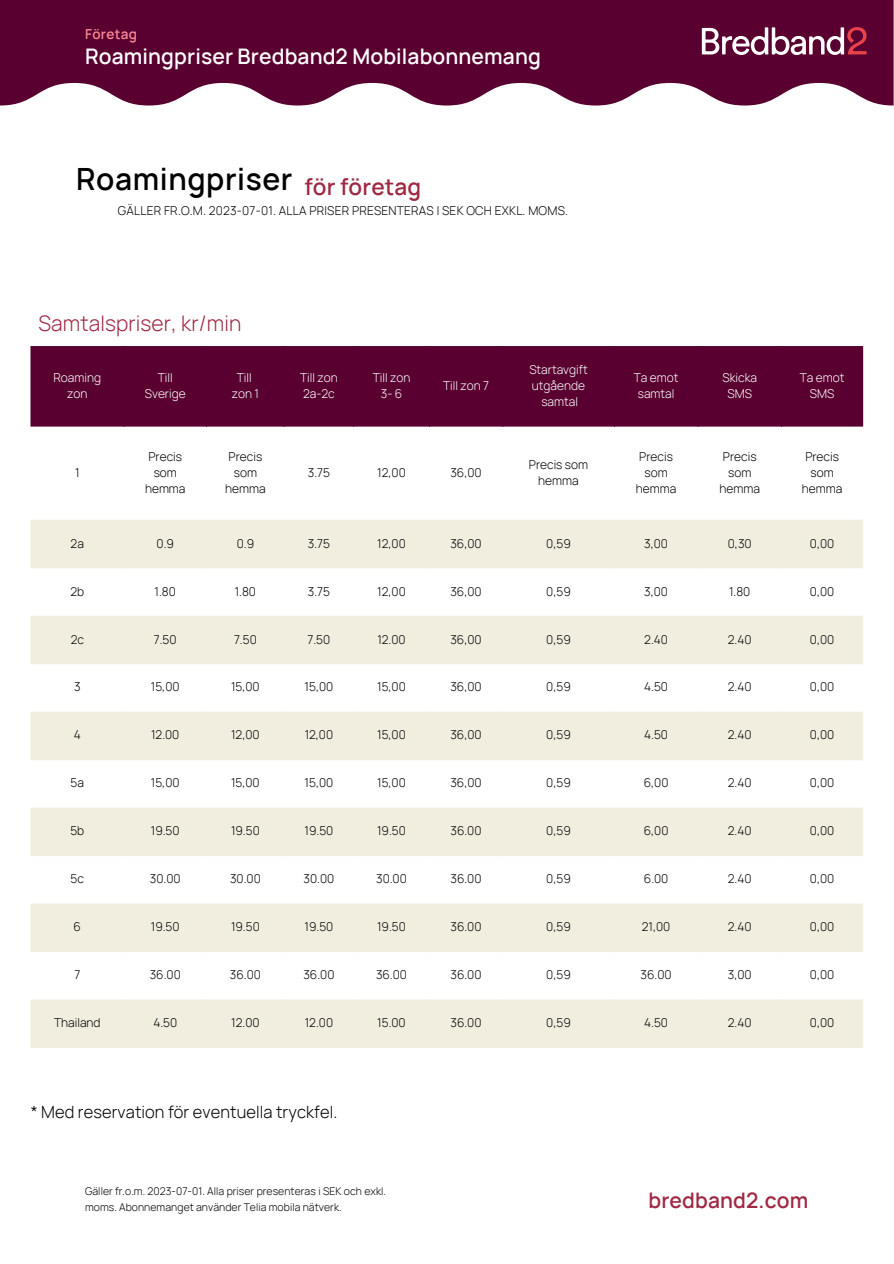
<style>
.page{position:relative;width:894px;height:1264px;background:#fff}
.page>*{position:absolute;margin:0;border:0;box-sizing:border-box;transform-origin:0 0}
.t1{font:600 30px "Manrope";letter-spacing:.02em;color:#000}
.t2{font:600 22.5px "Manrope";letter-spacing:.005em;color:#9f2943}
.t3{font:600 21px "Manrope";letter-spacing:.005em;color:#fff}
.t4{font:300 21px "Manrope";letter-spacing:.005em;color:#9f2943}
.t5{font:600 21px "Manrope";letter-spacing:.005em;color:#9f2943}
.t6{font:300 16.5px "Manrope";letter-spacing:.005em;color:#000}
.t7{font:600 13.5px "Manrope";letter-spacing:.02em;color:#ff8a98}
.t8{font:300 12px/16px "Manrope";color:#000;text-align:center}
.t9{font:300 12px/16px "Manrope";color:#fff;text-align:center}
.t10{font:300 12px "Manrope";letter-spacing:.02em;color:#000}
.t11{font:300 10.5px/15.8px "Manrope";letter-spacing:.005em;color:#000}
</style>
<div class="page">
<svg style="left:0;top:0;width:893px;height:105px;background:#6a1b46"></svg>
<svg style="left:701px;top:27px;width:165px;height:28px"></svg>
<div style="left:31px;top:346px;width:831px;height:80px;background:#590030"></div>
<svg style="left:31px;top:520px;width:831px;height:528px;fill:#f1eee0"></svg>
<h4 class="t7" style="left:85px;top:24px;width:53px">Företag</h4>
<p class="t3" style="left:85px;top:42px;width:457px">Roamingpriser Bredband2 Mobilabonnemang</p>
<p class="t1" style="left:76px;top:158px;width:218px">Roamingpriser</p>
<p class="t10" style="left:118px;top:202px;width:451px">GÄLLER FR.O.M. 2023-07-01. ALLA PRISER PRESENTERAS I SEK OCH EXKL. MOMS.</p>
<p class="t2" style="left:304px;top:171px;width:118px">för företag</p>
<p class="t4" style="left:38px;top:308px;width:204px">Samtalspriser, kr/min</p>
<h5 class="t9" style="left:53px;top:369px;width:49px">Roaming zon</h5>
<h2 class="t9" style="left:145px;top:369px;width:42px">Till<br>Sverige</h2>
<h1 class="t9" style="left:237px;top:369px;width:16px">Till</h1>
<h2 class="t9" style="left:232px;top:385px;width:29px">zon 1</h2>
<p class="t8" style="left:75px;top:464px;width:6px">1</p>
<p class="t8" style="left:145px;top:448px;width:42px">Precis som hemma</p>
<p class="t8" style="left:225px;top:448px;width:42px">Precis som hemma</p>
<h6 class="t9" style="left:300px;top:369px;width:39px;text-align:left">Till zon<br>2a-2c</h6>
<h3 class="t9" style="left:372px;top:369px;width:39px">Till zon<br>3-6</h3>
<p class="t9" style="left:443px;top:377px;width:47px">Till zon 7</p>
<p class="t9" style="left:529px;top:361px;width:60px;text-align:left">Startavgift utgående</p>
<p class="t9" style="left:541px;top:393px;width:38px">samtal</p>
<p class="t9" style="left:633px;top:369px;width:46px">Ta emot samtal</p>
<p class="t9" style="left:722px;top:369px;width:36px">Skicka<br>SMS</p>
<p class="t9" style="left:799px;top:369px;width:46px">Ta emot<br>SMS</p>
<p class="t8" style="left:308px;top:464px;width:24px">3.75</p>
<p class="t8" style="left:377px;top:464px;width:30px">12,00</p>
<p class="t8" style="left:450px;top:464px;width:33px">36,00</p>
<p class="t8" style="left:528px;top:456px;width:61px">Precis som hemma</p>
<p class="t8" style="left:635px;top:448px;width:42px">Precis som hemma</p>
<p class="t8" style="left:719px;top:448px;width:42px">Precis som hemma</p>
<p class="t8" style="left:801px;top:448px;width:42px">Precis som hemma</p>
<p class="t8" style="left:71px;top:535px;width:15px">2a</p>
<p class="t8" style="left:156px;top:535px;width:19px">0.9</p>
<p class="t8" style="left:237px;top:535px;width:19px">0.9</p>
<p class="t8" style="left:308px;top:535px;width:24px">3.75</p>
<p class="t8" style="left:377px;top:535px;width:30px">12,00</p>
<p class="t8" style="left:450px;top:535px;width:33px">36,00</p>
<p class="t8" style="left:546px;top:535px;width:26px">0,59</p>
<p class="t8" style="left:644px;top:535px;width:25px">3,00</p>
<p class="t8" style="left:727px;top:535px;width:25px">0,30</p>
<p class="t8" style="left:809px;top:535px;width:26px">0,00</p>
<p class="t8" style="left:70px;top:583px;width:15px">2b</p>
<p class="t8" style="left:155px;top:583px;width:23px">1.80</p>
<p class="t8" style="left:235px;top:583px;width:23px">1.80</p>
<p class="t8" style="left:308px;top:583px;width:24px">3.75</p>
<p class="t8" style="left:377px;top:583px;width:30px">12,00</p>
<p class="t8" style="left:450px;top:583px;width:33px">36,00</p>
<p class="t8" style="left:546px;top:583px;width:26px">0,59</p>
<p class="t8" style="left:644px;top:583px;width:25px">3,00</p>
<p class="t8" style="left:729px;top:583px;width:23px">1.80</p>
<p class="t8" style="left:809px;top:583px;width:26px">0,00</p>
<p class="t8" style="left:71px;top:631px;width:15px">2c</p>
<p class="t8" style="left:154px;top:631px;width:24px">7.50</p>
<p class="t8" style="left:234px;top:631px;width:24px">7.50</p>
<p class="t8" style="left:307px;top:631px;width:24px">7.50</p>
<p class="t8" style="left:377px;top:631px;width:30px">12.00</p>
<p class="t8" style="left:450px;top:631px;width:33px">36,00</p>
<p class="t8" style="left:546px;top:631px;width:26px">0,59</p>
<p class="t8" style="left:644px;top:631px;width:25px">2.40</p>
<p class="t8" style="left:727px;top:631px;width:25px">2.40</p>
<p class="t8" style="left:809px;top:631px;width:26px">0,00</p>
<p class="t8" style="left:74px;top:679px;width:8px">3</p>
<p class="t8" style="left:151px;top:679px;width:30px">15,00</p>
<p class="t8" style="left:231px;top:679px;width:30px">15,00</p>
<p class="t8" style="left:304px;top:679px;width:30px">15,00</p>
<p class="t8" style="left:377px;top:679px;width:30px">15,00</p>
<p class="t8" style="left:450px;top:679px;width:33px">36,00</p>
<p class="t8" style="left:546px;top:679px;width:26px">0,59</p>
<p class="t8" style="left:644px;top:679px;width:25px">4.50</p>
<p class="t8" style="left:727px;top:679px;width:25px">2.40</p>
<p class="t8" style="left:809px;top:679px;width:26px">0,00</p>
<p class="t8" style="left:74px;top:726px;width:8px">4</p>
<p class="t8" style="left:151px;top:726px;width:30px">12.00</p>
<p class="t8" style="left:231px;top:726px;width:30px">12,00</p>
<p class="t8" style="left:304px;top:726px;width:30px">12,00</p>
<p class="t8" style="left:377px;top:726px;width:30px">15,00</p>
<p class="t8" style="left:450px;top:726px;width:33px">36,00</p>
<p class="t8" style="left:546px;top:726px;width:26px">0,59</p>
<p class="t8" style="left:644px;top:726px;width:25px">4.50</p>
<p class="t8" style="left:727px;top:726px;width:25px">2.40</p>
<p class="t8" style="left:809px;top:726px;width:26px">0,00</p>
<p class="t8" style="left:71px;top:774px;width:15px">5a</p>
<p class="t8" style="left:151px;top:774px;width:30px">15,00</p>
<p class="t8" style="left:231px;top:774px;width:30px">15,00</p>
<p class="t8" style="left:304px;top:774px;width:30px">15,00</p>
<p class="t8" style="left:377px;top:774px;width:30px">15,00</p>
<p class="t8" style="left:450px;top:774px;width:33px">36,00</p>
<p class="t8" style="left:546px;top:774px;width:26px">0,59</p>
<p class="t8" style="left:643px;top:774px;width:26px">6,00</p>
<p class="t8" style="left:727px;top:774px;width:25px">2.40</p>
<p class="t8" style="left:809px;top:774px;width:26px">0,00</p>
<p class="t8" style="left:70px;top:822px;width:15px">5b</p>
<p class="t8" style="left:151px;top:822px;width:30px">19.50</p>
<p class="t8" style="left:231px;top:822px;width:30px">19.50</p>
<p class="t8" style="left:304px;top:822px;width:30px">19.50</p>
<p class="t8" style="left:377px;top:822px;width:30px">19.50</p>
<p class="t8" style="left:450px;top:822px;width:33px">36.00</p>
<p class="t8" style="left:546px;top:822px;width:26px">0,59</p>
<p class="t8" style="left:643px;top:822px;width:26px">6,00</p>
<p class="t8" style="left:727px;top:822px;width:25px">2.40</p>
<p class="t8" style="left:809px;top:822px;width:26px">0,00</p>
<p class="t8" style="left:71px;top:870px;width:15px">5c</p>
<p class="t8" style="left:150px;top:870px;width:32px">30.00</p>
<p class="t8" style="left:230px;top:870px;width:32px">30.00</p>
<p class="t8" style="left:303px;top:870px;width:32px">30.00</p>
<p class="t8" style="left:376px;top:870px;width:32px">30.00</p>
<p class="t8" style="left:450px;top:870px;width:33px">36.00</p>
<p class="t8" style="left:546px;top:870px;width:26px">0,59</p>
<p class="t8" style="left:643px;top:870px;width:26px">6.00</p>
<p class="t8" style="left:727px;top:870px;width:25px">2.40</p>
<p class="t8" style="left:809px;top:870px;width:26px">0,00</p>
<p class="t8" style="left:74px;top:918px;width:9px">6</p>
<p class="t8" style="left:151px;top:918px;width:30px">19.50</p>
<p class="t8" style="left:231px;top:918px;width:30px">19.50</p>
<p class="t8" style="left:304px;top:918px;width:30px">19.50</p>
<p class="t8" style="left:377px;top:918px;width:30px">19.50</p>
<p class="t8" style="left:450px;top:918px;width:33px">36.00</p>
<p class="t8" style="left:546px;top:918px;width:26px">0,59</p>
<p class="t8" style="left:641px;top:918px;width:30px">21,00</p>
<p class="t8" style="left:727px;top:918px;width:25px">2.40</p>
<p class="t8" style="left:809px;top:918px;width:26px">0,00</p>
<p class="t8" style="left:74px;top:966px;width:7px">7</p>
<p class="t8" style="left:150px;top:966px;width:33px">36.00</p>
<p class="t8" style="left:230px;top:966px;width:33px">36.00</p>
<p class="t8" style="left:303px;top:966px;width:33px">36.00</p>
<p class="t8" style="left:376px;top:966px;width:33px">36.00</p>
<p class="t8" style="left:450px;top:966px;width:33px">36.00</p>
<p class="t8" style="left:546px;top:966px;width:26px">0,59</p>
<p class="t8" style="left:640px;top:966px;width:33px">36.00</p>
<p class="t8" style="left:727px;top:966px;width:25px">3,00</p>
<p class="t8" style="left:809px;top:966px;width:26px">0,00</p>
<p class="t8" style="left:54px;top:1014px;width:48px">Thailand</p>
<p class="t8" style="left:153px;top:1014px;width:25px">4.50</p>
<p class="t8" style="left:231px;top:1014px;width:30px">12.00</p>
<p class="t8" style="left:305px;top:1014px;width:30px">12.00</p>
<p class="t8" style="left:377px;top:1014px;width:30px">15.00</p>
<p class="t8" style="left:450px;top:1014px;width:33px">36.00</p>
<p class="t8" style="left:546px;top:1014px;width:26px">0,59</p>
<p class="t8" style="left:644px;top:1014px;width:25px">4.50</p>
<p class="t8" style="left:727px;top:1014px;width:25px">2.40</p>
<p class="t8" style="left:809px;top:1014px;width:26px">0,00</p>
<p class="t6" style="left:31px;top:1100px;width:308px">* Med reservation för eventuella tryckfel.</p>
<h2 class="t11" style="left:85px;top:1183px;width:302px">Gäller fr.o.m. 2023-07-01. Alla priser presenteras i SEK och exkl. moms. Abonnemanget använder Telia mobila nätverk.</h2>
<p class="t5" style="left:648px;top:1185px;width:161px">bredband2.com</p>
</div>
